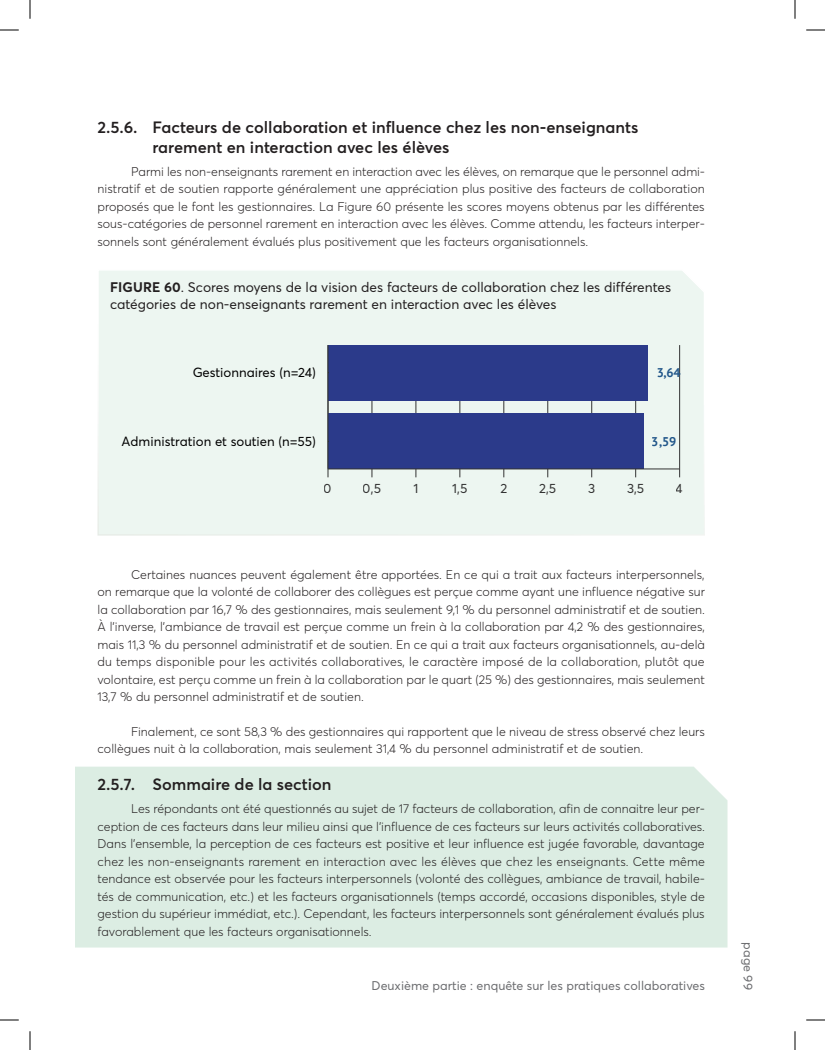
<style>
.page{position:relative;width:825px;height:1050px;background:#fff}
.page>*{position:absolute;margin:0;border:0;box-sizing:border-box;transform-origin:0 0}
.t1{font:600 16.25px/20px "Averta Std";color:#231f20}
.Légende_figure{font:13.75px/16.2px "Averta Std";color:#231f20}
.t2{font:13.25px "Averta Std";color:#000}
.t3{font:13.25px "Averta Std";color:#333}
.t4{font:700 12.62px "PT Sans";color:#22578a}
.Texte_régulier{font:300 12.5px/17.5px "Averta Std";color:#231f20;text-align:justify}
.t5{font:12.5px "Averta Std";color:#6c6d70}
.s1{font-weight:700}
</style>
<div class="page">
<div style="left:75px;top:767px;width:653px;height:181px;background:#dcede3"></div>
<svg style="left:97px;top:271px;width:608px;height:265px;background:#c1ccd9"></svg>
<svg style="left:0;top:29px;width:19px;height:2px"></svg>
<svg style="left:806px;top:29px;width:19px;height:2px"></svg>
<svg style="left:0;top:1019px;width:19px;height:2px"></svg>
<svg style="left:806px;top:1019px;width:19px;height:2px"></svg>
<svg style="left:29px;top:0;width:2px;height:19px"></svg>
<svg style="left:29px;top:1031px;width:2px;height:19px"></svg>
<svg style="left:794px;top:0;width:2px;height:19px"></svg>
<svg style="left:794px;top:1031px;width:2px;height:19px"></svg>
<p class="t1" style="left:152px;top:117px;width:487px;text-indent:-55px">2.5.6. Facteurs de collaboration et influence chez les non-enseignants rarement en interaction avec les élèves</p>
<p class="Texte_régulier" style="left:98px;top:162px;width:609px;text-indent:34px">Parmi les non-enseignants rarement en interaction avec les élèves, on remarque que le personnel admi&shy;nistratif et de soutien rapporte généralement une appréciation plus positive des facteurs de collaboration proposés que le font les gestionnaires. La Figure 60 présente les scores moyens obtenus par les différentes sous-catégories de personnel rarement en interaction avec les élèves. Comme attendu, les facteurs interper&shy;sonnels sont généralement évalués plus positivement que les facteurs organisationnels.</p>
<p class="Légende_figure" style="left:110px;top:279px;width:563px"><span class="s1">FIGURE 60</span>. Scores moyens de la vision des facteurs de collaboration chez les différentes catégories de non-enseignants rarement en interaction avec les élèves</p>
<p class="t2" style="left:192px;top:364px;width:125px">Gestionnaires (n=24)</p>
<p class="t4" style="left:656px;top:365px;width:26px">3,64</p>
<p class="t2" style="left:122px;top:433px;width:196px">Administration et soutien (n=55)</p>
<p class="t4" style="left:652px;top:433px;width:26px">3,59</p>
<p class="t3" style="left:324px;top:480px;width:10px">0</p>
<p class="t3" style="left:363px;top:480px;width:20px">0,5</p>
<p class="t3" style="left:413px;top:480px;width:6px">1</p>
<p class="t3" style="left:452px;top:480px;width:17px">1,5</p>
<p class="t3" style="left:500px;top:480px;width:8px">2</p>
<p class="t3" style="left:539px;top:480px;width:19px">2,5</p>
<p class="t3" style="left:588px;top:480px;width:9px">3</p>
<p class="t3" style="left:627px;top:480px;width:19px">3,5</p>
<p class="t3" style="left:676px;top:480px;width:9px">4</p>
<p class="Texte_régulier" style="left:98px;top:565px;width:609px;text-indent:34px">Certaines nuances peuvent également être apportées. En ce qui a trait aux facteurs interpersonnels, on remarque que la volonté de collaborer des collègues est perçue comme ayant une influence négative sur la collaboration par 16,7 % des gestionnaires, mais seulement 9,1 % du personnel administratif et de soutien.<br>À l’inverse, l’ambiance de travail est perçue comme un frein à la collaboration par 4,2 % des gestionnaires, mais 11,3 % du personnel administratif et de soutien. En ce qui a trait aux facteurs organisationnels, au-delà du temps disponible pour les activités collaboratives, le caractère imposé de la collaboration, plutôt que volontaire, est perçu comme un frein à la collaboration par le quart (25 %) des gestionnaires, mais seulement 13,7 % du personnel administratif et de soutien.</p>
<p class="Texte_régulier" style="left:98px;top:722px;width:609px;text-indent:34px">Finalement, ce sont 58,3 % des gestionnaires qui rapportent que le niveau de stress observé chez leurs collègues nuit à la collaboration, mais seulement 31,4 % du personnel administratif et de soutien.</p>
<p class="t1" style="left:98px;top:774px;width:236px">2.5.7. Sommaire de la section</p>
<p class="Texte_régulier" style="left:98px;top:800px;width:609px;text-indent:34px">Les répondants ont été questionnés au sujet de 17 facteurs de collaboration, afin de connaitre leur per&shy;ception de ces facteurs dans leur milieu ainsi que l’influence de ces facteurs sur leurs activités collaboratives.<br>Dans l’ensemble, la perception de ces facteurs est positive et leur influence est jugée favorable, davantage chez les non-enseignants rarement en interaction avec les élèves que chez les enseignants. Cette même tendance est observée pour les facteurs interpersonnels (volonté des collègues, ambiance de travail, habile&shy;tés de communication, etc.) et les facteurs organisationnels (temps accordé, occasions disponibles, style de gestion du supérieur immédiat, etc.). Cependant, les facteurs interpersonnels sont généralement évalués plus favorablement que les facteurs organisationnels.</p>
<p class="t5" style="left:372px;top:978px;width:335px">Deuxième partie : enquête sur les pratiques collaboratives</p>
<p class="t5" style="left:756px;top:942px;width:49px;rotate:90deg">page 99</p>
</div>
